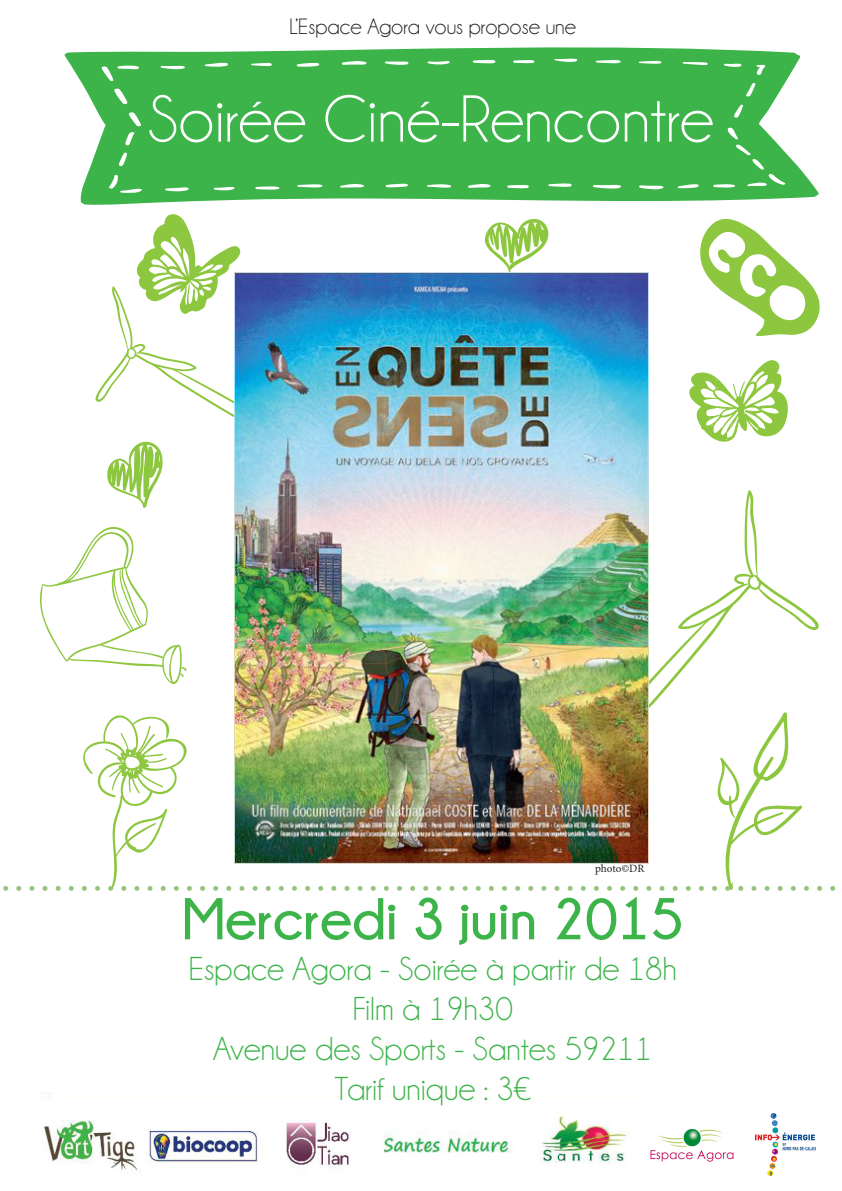
<style>
.page{position:relative;width:842px;height:1191px;background:#fff}
.page>*{position:absolute;margin:0;border:0;box-sizing:border-box;transform-origin:0 0}
.t1{font:67px "Champagne&Limousines";color:#fff}
.t2{font:700 58.6px "Champagne&Limousines";color:#3cb44a}
.t3{font:33.5px/40.2px "Champagne&Limousines";color:#3cb44a;text-align:center}
.t4{font:22.3px "Champagne&Limousines";color:#231f20}
.t5{font:11.2px "Minion Pro";letter-spacing:-.005em;color:#231f20}
</style>
<div class="page">
<svg style="left:649px;top:490px;width:170px;height:217px"></svg>
<img style="left:235px;top:272px;width:414px;height:435px">
<svg style="left:64px;top:47px;width:755px;height:158px;background:#57be63"></svg>
<svg style="left:40px;top:527px;width:147px;height:158px"></svg>
<svg style="left:700px;top:218px;width:120px;height:118px"></svg>
<svg style="left:95px;top:214px;width:153px;height:209px"></svg>
<svg style="left:107px;top:441px;width:56px;height:67px"></svg>
<svg style="left:484px;top:218px;width:65px;height:54px"></svg>
<svg style="left:689px;top:360px;width:99px;height:82px"></svg>
<img style="left:6px;top:707px;width:830px;height:184px">
<img style="left:40px;top:1092px;width:590px;height:78px">
<img style="left:650px;top:1129px;width:84px;height:32px">
<img style="left:756px;top:1113px;width:59px;height:62px">
<p class="t4" style="left:289px;top:15px;width:288px">L’Espace Agora vous propose une</p>
<h1 class="t1" style="left:147px;top:85px;width:568px">Soirée Ciné-Rencontre</h1>
<p class="t5" style="left:595px;top:861px;width:51px">photo©DR</p>
<h2 class="t2" style="left:182px;top:886px;width:503px">Mercredi 3 juin 2015</h2>
<p class="t3" style="left:189px;top:948px;width:489px">Espace Agora - Soirée à partir de 18h<br>Film à 19h30<br>Avenue des Sports - Santes 59211<br>Tarif unique : 3€</p>
</div>
